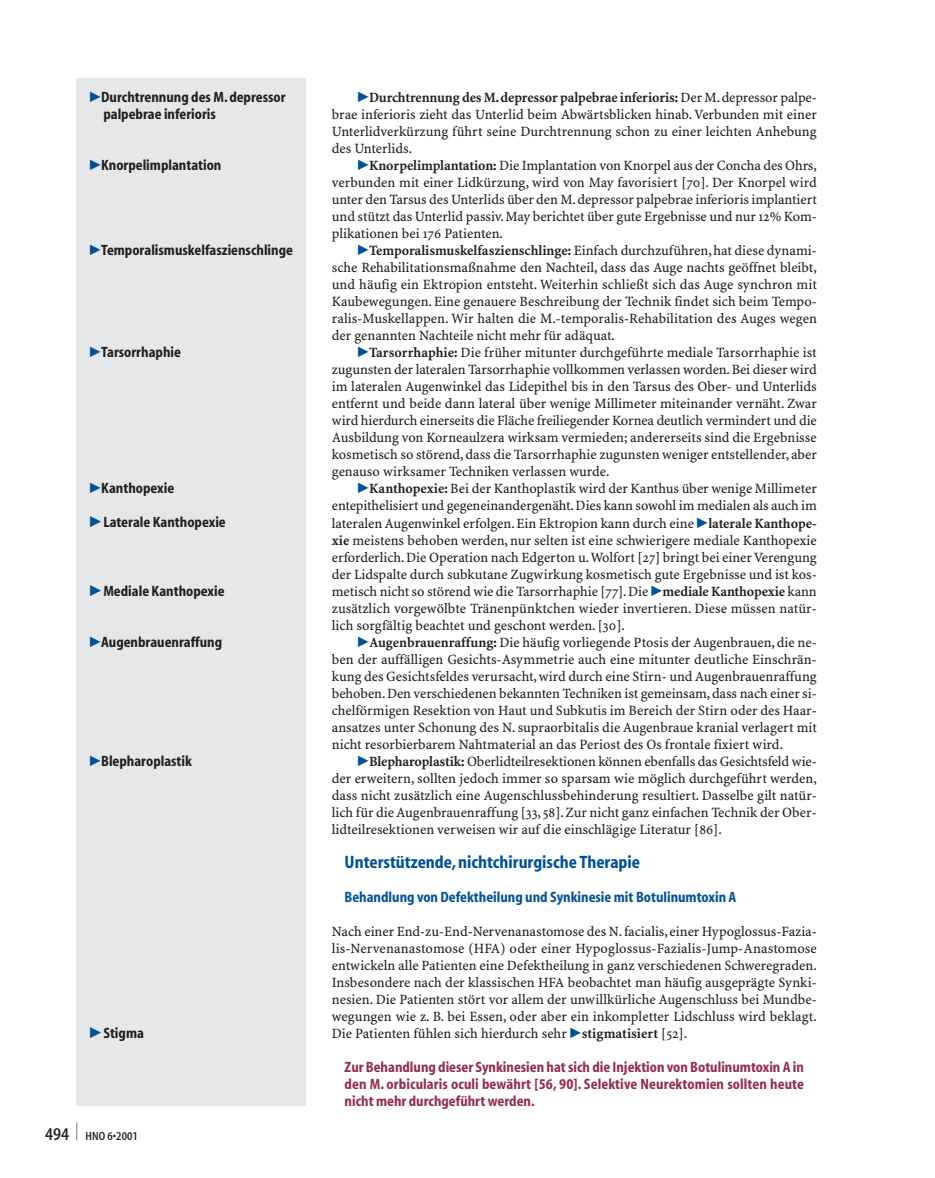
<style>
.page{position:relative;width:935px;height:1178px;background:#fff}
.page>*{position:absolute;margin:0;border:0;box-sizing:border-box;transform-origin:0 0}
.t1{font:700 condensed 18px "S Myriad";color:#01519b}
.t2{font:600 condensed 18px "S Myriad";color:#231f20;scale:.38 1}
.t3{font:700 condensed 15px/17px "S Myriad";color:#231f20}
.t4{font:700 condensed 15px/17px "S Myriad";color:#942d4e;text-align:justify}
.t5{font:700 condensed 15px "S Myriad";color:#01519b}
.t6{font:14.25px/17px "S Minion Plus";color:#231f20;text-align:justify}
.t7{font:600 condensed 12px "S Myriad";color:#231f20}
.s1{font-family:"Mathematical Pi Six";font-weight:400;font-stretch:normal;font-size:14.25px;color:#01519b}
.s2{font-family:"Mathematical Pi Six";font-weight:400;font-stretch:normal;color:#01519b}
.s3{font-size:18px}
.s4{font-family:"Mathematical Pi Six";color:#01519b}
.s5{font-weight:700}
</style>
<div class="page">
<div style="left:77px;top:79px;width:229px;height:1027px;background:#e6e7e9"></div>
<p class="t3" style="left:103px;top:90px;width:184px;text-indent:-14px"><span class="s1">-</span>Durchtrennung des M. depressor palpebrae inferioris</p>
<p class="t3" style="left:89px;top:158px;width:133px"><span class="s1">-</span>Knorpelimplantation</p>
<p class="t3" style="left:89px;top:243px;width:205px"><span class="s1">-</span>Temporalismuskelfaszienschlinge</p>
<p class="t3" style="left:89px;top:345px;width:93px"><span class="s1">-</span>Tarsorrhaphie</p>
<p class="t3" style="left:89px;top:481px;width:86px"><span class="s1">-</span>Kanthopexie</p>
<p class="t3" style="left:89px;top:515px;width:138px"><span class="s2">-</span>Laterale Kanthopexie</p>
<p class="t3" style="left:89px;top:583px;width:137px"><span class="s2">-</span>Mediale Kanthopexie</p>
<p class="t3" style="left:89px;top:634px;width:134px"><span class="s1">-</span>Augenbrauenraffung</p>
<p class="t3" style="left:89px;top:753px;width:104px"><span class="s1">-</span>Blepharoplastik</p>
<p class="t3" style="left:89px;top:1025px;width:56px"><span class="s2">-</span>Stigma</p>
<p class="t2" style="left:76px;top:1123px;width:5px">|</p>
<p class="t7" style="left:45px;top:1131px;width:94px"><span class="s3">494</span> HNO 6•2001</p>
<p class="t6" style="left:332px;top:90px;width:486px;text-indent:26px"><span class="s4">-</span><span class="s5">Durchtrennung des M. depressor palpebrae inferioris:</span> Der M.depressor palpe&shy;brae inferioris zieht das Unterlid beim Abwärtsblicken hinab. Verbunden mit einer Unterlidverkürzung führt seine Durchtrennung schon zu einer leichten Anhebung des Unterlids.</p>
<p class="t6" style="left:332px;top:158px;width:486px;text-indent:26px"><span class="s4">-</span><span class="s5">Knorpelimplantation:</span> Die Implantation von Knorpel aus der Concha des Ohrs, verbunden mit einer Lidkürzung, wird von May favorisiert [70]. Der Knorpel wird unter den Tarsus des Unterlids über den M.depressor palpebrae inferioris implantiert und stützt das Unterlid passiv. May berichtet über gute Ergebnisse und nur 12% Kom&shy;plikationen bei 176 Patienten.</p>
<p class="t6" style="left:332px;top:243px;width:486px;text-indent:26px"><span class="s4">-</span><span class="s5">Temporalismuskelfaszienschlinge:</span> Einfach durchzuführen, hat diese dynami&shy;sche Rehabilitationsmaßnahme den Nachteil, dass das Auge nachts geöffnet bleibt, und häufig ein Ektropion entsteht. Weiterhin schließt sich das Auge synchron mit Kaubewegungen. Eine genauere Beschreibung der Technik findet sich beim Tempo&shy;ralis-Muskellappen. Wir halten die M.-temporalis-Rehabilitation des Auges wegen der genannten Nachteile nicht mehr für adäquat.</p>
<p class="t6" style="left:332px;top:345px;width:486px;text-indent:26px"><span class="s4">-</span><span class="s5">Tarsorrhaphie:</span> Die früher mitunter durchgeführte mediale Tarsorrhaphie ist zugunsten der lateralen Tarsorrhaphie vollkommen verlassen worden.Bei dieser wird im lateralen Augenwinkel das Lidepithel bis in den Tarsus des Ober- und Unterlids entfernt und beide dann lateral über wenige Millimeter miteinander vernäht. Zwar wird hierdurch einerseits die Fläche freiliegender Kornea deutlich vermindert und die Ausbildung von Korneaulzera wirksam vermieden; andererseits sind die Ergebnisse kosmetisch so störend, dass die Tarsorrhaphie zugunsten weniger entstellender, aber genauso wirksamer Techniken verlassen wurde.</p>
<p class="t6" style="left:332px;top:481px;width:486px;text-indent:26px"><span class="s4">-</span><span class="s5">Kanthopexie:</span> Bei der Kanthoplastik wird der Kanthus über wenige Millimeter entepithelisiert und gegeneinandergenäht. Dies kann sowohl im medialen als auch im lateralen Augenwinkel erfolgen. Ein Ektropion kann durch eine <span class="s4">-</span><span class="s5">laterale Kanthope&shy;xie</span> meistens behoben werden, nur selten ist eine schwierigere mediale Kanthopexie erforderlich. Die Operation nach Edgerton u.Wolfort [27] bringt bei einer Verengung der Lidspalte durch subkutane Zugwirkung kosmetisch gute Ergebnisse und ist kos&shy;metisch nicht so störend wie die Tarsorrhaphie [77].Die <span class="s4">-</span><span class="s5">mediale Kanthopexie</span> kann zusätzlich vorgewölbte Tränenpünktchen wieder invertieren. Diese müssen natür&shy;lich sorgfältig beachtet und geschont werden. [30].</p>
<p class="t6" style="left:332px;top:634px;width:486px;text-indent:26px"><span class="s4">-</span><span class="s5">Augenbrauenraffung:</span> Die häufig vorliegende Ptosis der Augenbrauen, die ne&shy;ben der auffälligen Gesichts-Asymmetrie auch eine mitunter deutliche Einschrän&shy;kung des Gesichtsfeldes verursacht, wird durch eine Stirn- und Augenbrauenraffung behoben. Den verschiedenen bekannten Techniken ist gemeinsam, dass nach einer si&shy;chelförmigen Resektion von Haut und Subkutis im Bereich der Stirn oder des Haar&shy;ansatzes unter Schonung des N. supraorbitalis die Augenbraue kranial verlagert mit nicht resorbierbarem Nahtmaterial an das Periost des Os frontale fixiert wird.</p>
<p class="t6" style="left:332px;top:753px;width:486px;text-indent:26px"><span class="s4">-</span><span class="s5">Blepharoplastik:</span> Oberlidteilresektionen können ebenfalls das Gesichtsfeld wie&shy;der erweitern, sollten jedoch immer so sparsam wie möglich durchgeführt werden, dass nicht zusätzlich eine Augenschlussbehinderung resultiert. Dasselbe gilt natür&shy;lich für die Augenbrauenraffung [33, 58]. Zur nicht ganz einfachen Technik der Ober&shy;lidteilresektionen verweisen wir auf die einschlägige Literatur [86].</p>
<p class="t1" style="left:344px;top:855px;width:297px">Unterstützende, nichtchirurgische Therapie</p>
<p class="t5" style="left:344px;top:891px;width:393px">Behandlung von Defektheilung und Synkinesie mit Botulinumtoxin A</p>
<p class="t6" style="left:332px;top:923px;width:486px">Nach einer End-zu-End-Nervenanastomose des N. facialis, einer Hypoglossus-Fazia&shy;lis-Nervenanastomose (HFA) oder einer Hypoglossus-Fazialis-Jump-Anastomose entwickeln alle Patienten eine Defektheilung in ganz verschiedenen Schweregraden.<br>Insbesondere nach der klassischen HFA beobachtet man häufig ausgeprägte Synki&shy;nesien. Die Patienten stört vor allem der unwillkürliche Augenschluss bei Mundbe&shy;wegungen wie z. B. bei Essen, oder aber ein inkompletter Lidschluss wird beklagt.<br>Die Patienten fühlen sich hierdurch sehr <span class="s4">-</span><span class="s5">stigmatisiert</span> [52].</p>
<p class="t4" style="left:344px;top:1059px;width:461px">Zur Behandlung dieser Synkinesien hat sich die Injektion von Botulinumtoxin A in den M. orbicularis oculi bewährt [56, 90]. Selektive Neurektomien sollten heute nicht mehr durchgeführt werden.</p>
</div>
